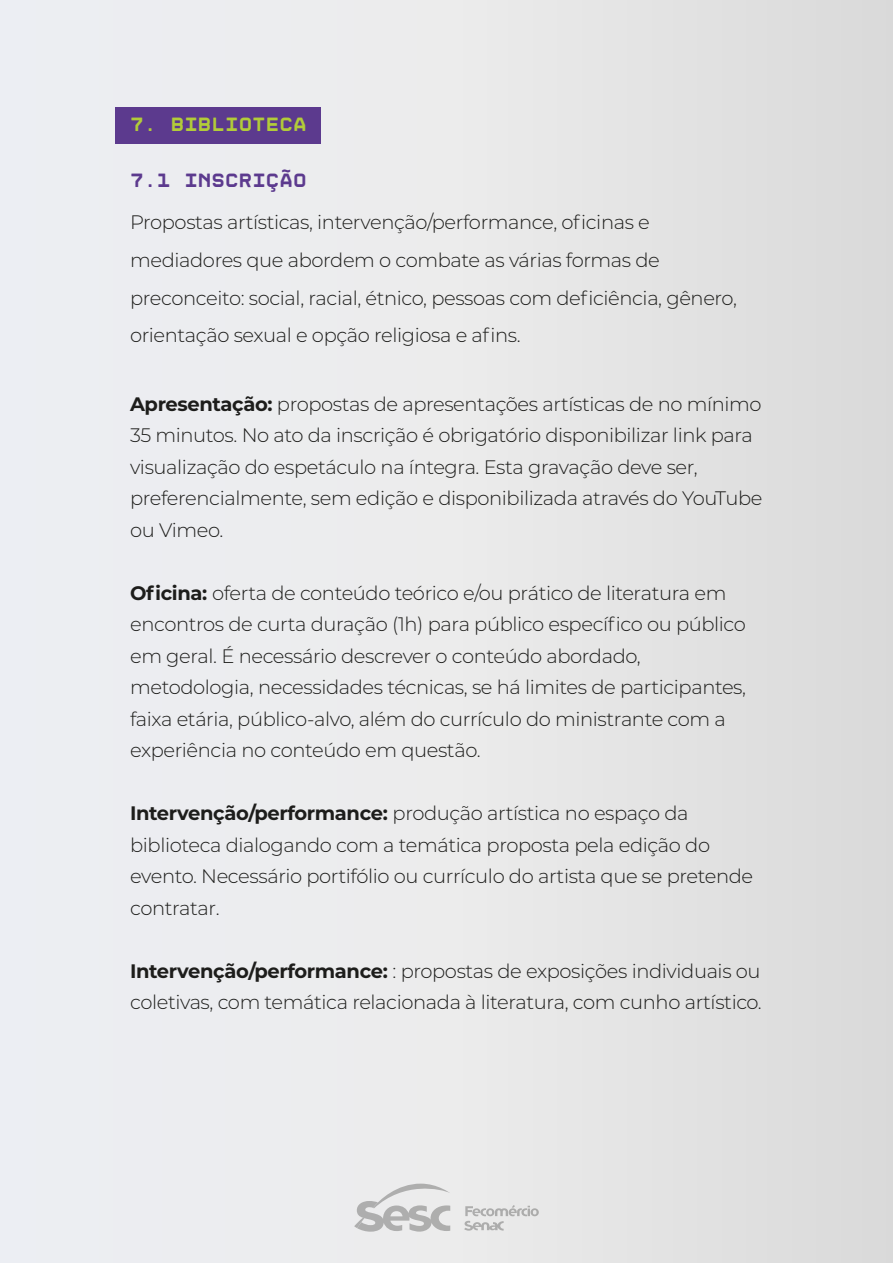
<style>
.page{position:relative;width:893px;height:1263px;background:#fff}
.page>*{position:absolute;margin:0;border:0;box-sizing:border-box;transform-origin:0 0}
.t1{font:300 19.5px/31.5px "Montserrat";letter-spacing:-.02em;color:#1d1d1b}
.t2{font:700 19.5px "Disket Mono";color:#b2cc39}
.t3{font:700 19.5px "Disket Mono";color:#5c3a8e}
.s1{font-weight:700}
</style>
<div class="page">
<div style="left:0;top:0;width:893px;height:1263px;background:linear-gradient(to right,#f1f2f6,#dedddc)"></div>
<div style="left:116px;top:108px;width:205px;height:36px;background:#5c3a8e"></div>
<svg style="left:464px;top:1205px;width:75px;height:26px"></svg>
<svg style="left:354px;top:1183px;width:96px;height:49px"></svg>
<p class="t2" style="left:130px;top:112px;width:178px">7. BIBLIOTECA</p>
<p class="t3" style="left:130px;top:168px;width:178px">7.1 INSCRIÇÃO</p>
<p class="t1" style="left:130px;top:203px;width:608px;line-height:37.7px">Propostas artísticas, intervenção/performance, oficinas e mediadores que abordem o combate as várias formas de preconceito: social, racial, étnico, pessoas com deficiência, gênero, orientação sexual e opção religiosa e afins.</p>
<p class="t1" style="left:130px;top:387px;width:634px"><span class="s1">Apresentação:</span> propostas de apresentações artísticas de no mínimo 35 minutos. No ato da inscrição é obrigatório disponibilizar link para visualização do espetáculo na íntegra. Esta gravação deve ser, preferencialmente, sem edição e disponibilizada através do YouTube ou Vimeo.</p>
<p class="t1" style="left:130px;top:576px;width:618px"><span class="s1">Oficina:</span> oferta de conteúdo teórico e/ou prático de literatura em encontros de curta duração (1h) para público específico ou público em geral. É necessário descrever o conteúdo abordado, metodologia, necessidades técnicas, se há limites de participantes, faixa etária, público-alvo, além do currículo do ministrante com a experiência no conteúdo em questão.</p>
<p class="t1" style="left:130px;top:797px;width:625px"><span class="s1">Intervenção/performance:</span> produção artística no espaço da biblioteca dialogando com a temática proposta pela edição do evento. Necessário portifólio ou currículo do artista que se pretende contratar.</p>
<p class="t1" style="left:130px;top:954px;width:633px"><span class="s1">Intervenção/performance:</span> : propostas de exposições individuais ou coletivas, com temática relacionada à literatura, com cunho artístico.</p>
</div>
